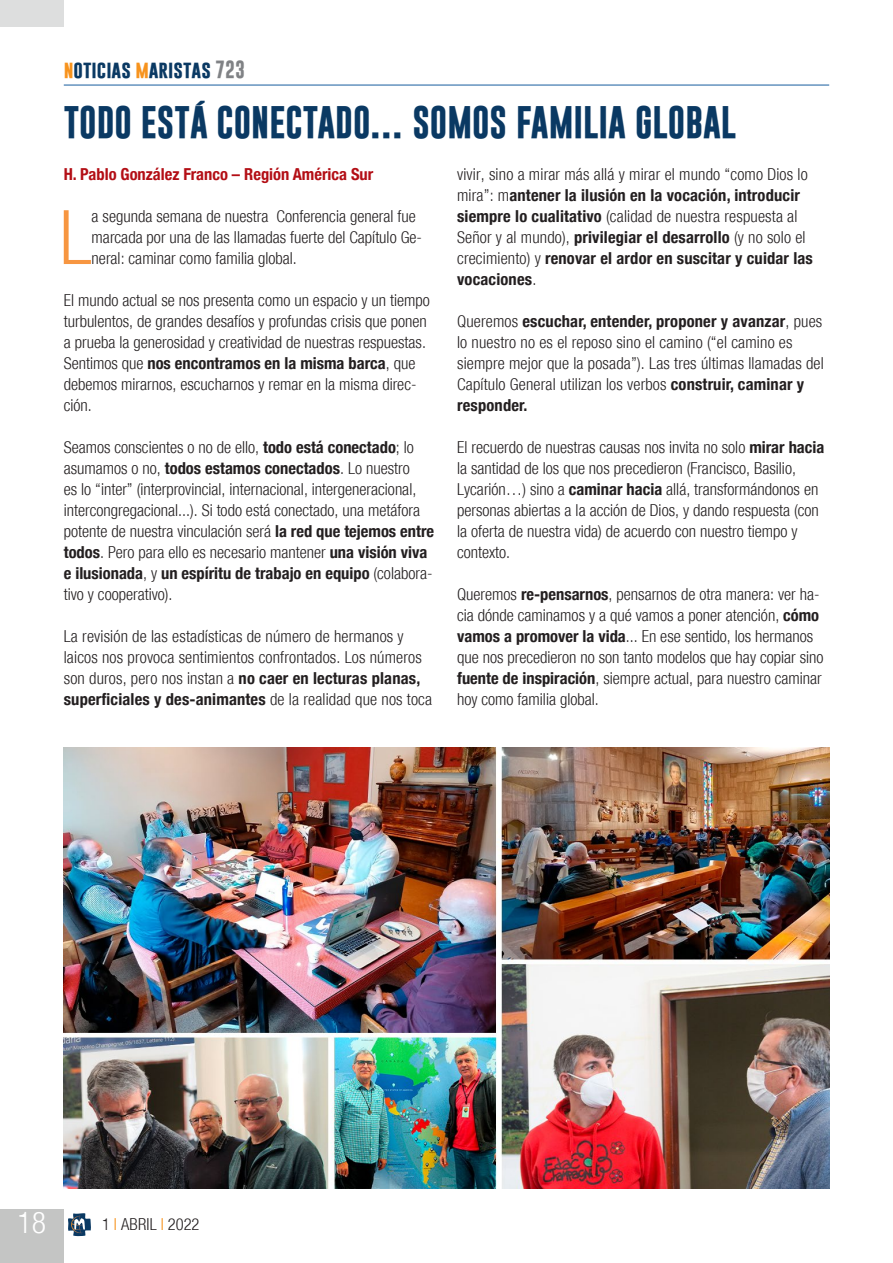
<style>
.page{position:relative;width:893px;height:1263px;background:#fff}
.page>*{position:absolute;margin:0;border:0;box-sizing:border-box;transform-origin:0 0}
.Normal__Web{font:300 condensed 75.3px "Helvetica Neue";color:#f79641}
.Titolo{font:700 33px "Gobold";color:#0a3963}
.t1{font:300 condensed 30px "Helvetica Neue";color:#fff}
.t2{font:700 18px "Gobold";color:#0a3963}
.Normal__Web-2{font:300 condensed 16.5px/21px "Helvetica Neue";color:#231f20}
.Normal__Web-3{font:700 condensed 16.5px/21px "Helvetica Neue";letter-spacing:.01em;color:#231f20}
.Heading_3{font:700 condensed 16.5px "Helvetica Neue";color:#b30e15}
.s1{color:#f7931d}
.s2{color:#808285}
.s3{font-weight:700}
.s4{font-weight:300}
</style>
<div class="page">
<div style="left:0;top:1209px;width:64px;height:54px;background:#c4c5c4"></div>
<hr style="left:64px;top:85px;width:765px;height:1px;background:#175d9e">
<svg style="left:68px;top:1213px;width:23px;height:23px"></svg>
<div style="left:0;top:0;width:64px;height:27px;background:#dddede"></div>
<img style="left:64px;top:747px;width:765px;height:441px">
<p class="t2" style="left:64px;top:57px;width:183px"><span class="s1">n</span>oticias <span class="s1">m</span>aristas <span class="s2">723</span></p>
<p class="Titolo" style="left:64px;top:101px;width:674px">TODO ESTÁ CONECTADO… SOMOS FAMILIA GLOBAL</p>
<p class="Heading_3" style="left:64px;top:160px;width:311px">H. Pablo González Franco – Región América Sur</p>
<p class="Normal__Web" style="left:60px;top:194px;width:34px">L</p>
<p class="Normal__Web-2" style="left:92px;top:206px;width:332px">a segunda semana de nuestra Conferencia general fue marcada por una de las llamadas fuerte del Capítulo Ge&shy;neral: caminar como familia global.</p>
<p class="Normal__Web-2" style="left:64px;top:290px;width:368px">El mundo actual se nos presenta como un espacio y un tiempo turbulentos, de grandes desafíos y profundas crisis que ponen a prueba la generosidad y creatividad de nuestras respuestas.<br>Sentimos que <span class="s3">nos encontramos en la misma barca</span>, que debemos mirarnos, escucharnos y remar en la misma direc&shy;ción.</p>
<p class="Normal__Web-2" style="left:64px;top:437px;width:372px">Seamos conscientes o no de ello, <span class="s3">todo está conectado</span>; lo asumamos o no, <span class="s3">todos estamos conectados</span>. Lo nuestro<br>es lo “inter” (interprovincial, internacional, intergeneracional, intercongregacional...). Si todo está conectado, una metáfora potente de nuestra vinculación será <span class="s3">la red que tejemos entre todos</span>. Pero para ello es necesario mantener <span class="s3">una visión viva e ilusionada</span>, y <span class="s3">un espíritu de trabajo en equipo</span> (colabora&shy;tivo y cooperativo).</p>
<p class="Normal__Web-2" style="left:64px;top:626px;width:370px">La revisión de las estadísticas de número de hermanos y laicos nos provoca sentimientos confrontados. Los números son duros, pero nos instan a <span class="s3">no caer en lecturas planas, superficiales y des-animantes</span> de la realidad que nos toca</p>
<p class="Normal__Web-3" style="left:457px;top:162px;width:357px"><span class="s4">vivir, sino a mirar más allá y mirar el mundo “como Dios lo mira”: m</span>antener la ilusión en la vocación, introducir siempre lo cualitativo <span class="s4">(calidad de nuestra respuesta al Señor y al mundo),</span> privilegiar el desarrollo <span class="s4">(y no solo el crecimiento) y</span> renovar el ardor en suscitar y cuidar las vocaciones<span class="s4">.</span></p>
<p class="Normal__Web-2" style="left:457px;top:311px;width:368px">Queremos <span class="s3">escuchar, entender, proponer y avanzar</span>, pues lo nuestro no es el reposo sino el camino (“el camino es siempre mejor que la posada”). Las tres últimas llamadas del Capítulo General utilizan los verbos <span class="s3">construir, caminar y responder.</span></p>
<p class="Normal__Web-2" style="left:457px;top:437px;width:369px">El recuerdo de nuestras causas nos invita no solo <span class="s3">mirar hacia </span>la santidad de los que nos precedieron (Francisco, Basilio, Lycarión…) sino a <span class="s3">caminar hacia</span> allá, transformándonos en personas abiertas a la acción de Dios, y dando respuesta (con la oferta de nuestra vida) de acuerdo con nuestro tiempo y contexto.</p>
<p class="Normal__Web-2" style="left:457px;top:584px;width:368px">Queremos <span class="s3">re-pensarnos</span>, pensarnos de otra manera: ver ha&shy;cia dónde caminamos y a qué vamos a poner atención, <span class="s3">cómo vamos a promover la vida</span>... En ese sentido, los hermanos que nos precedieron no son tanto modelos que hay copiar sino <span class="s3">fuente de inspiración</span>, siempre actual, para nuestro caminar hoy como familia global.</p>
<h3 class="t1" style="left:17px;top:1205px;width:30px">18</h3>
<p class="Normal__Web-2" style="left:102px;top:1214px;width:99px">1 <span class="s1">I</span> ABRIL <span class="s1">I</span> 2022</p>
</div>
